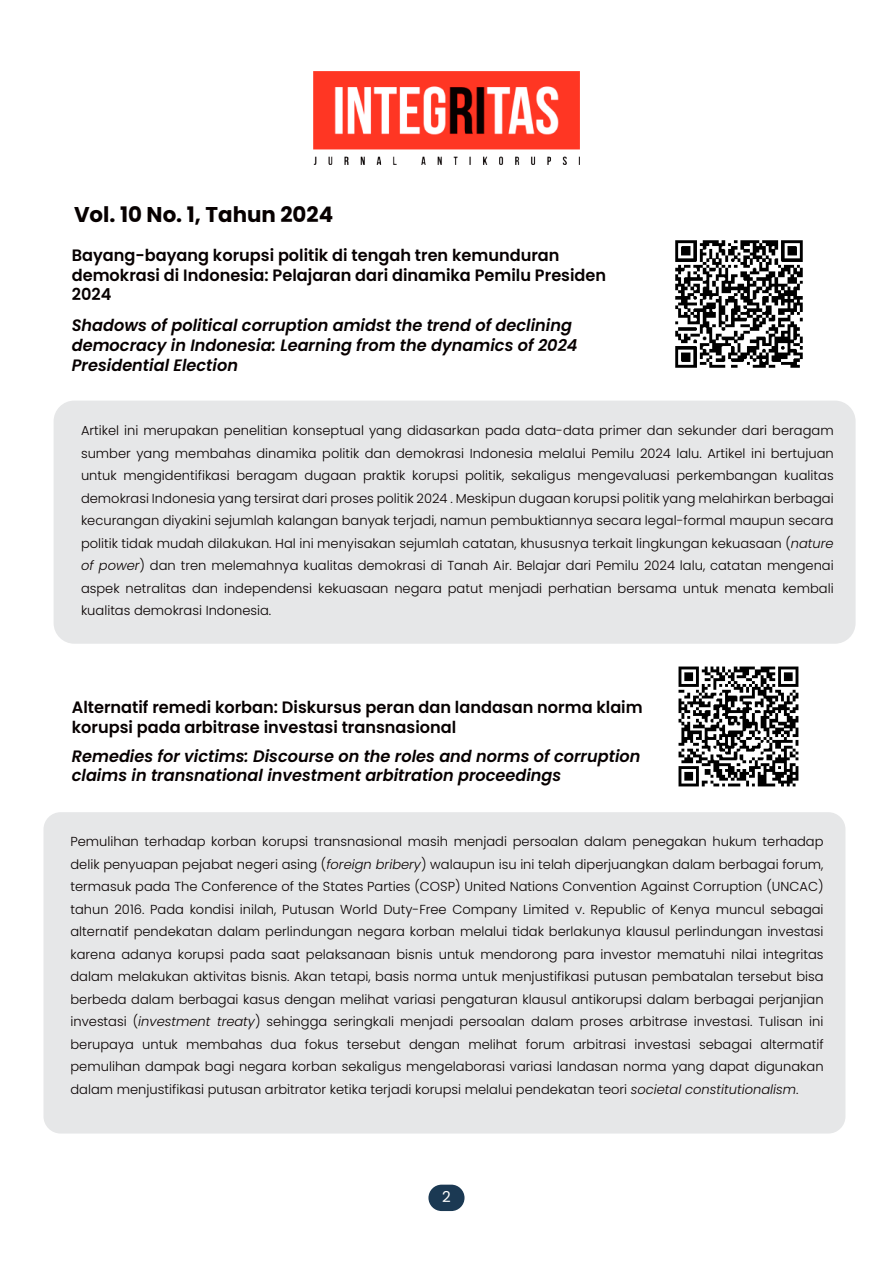
<style>
.page{position:relative;width:893px;height:1263px;background:#fff}
.page>*{position:absolute;margin:0;border:0;box-sizing:border-box;transform-origin:0 0}
.t1{font:700 21.3px "Poppins";color:#070000}
.t2{font:italic 600 16.5px/19.8px "Poppins";color:#070000}
.t3{font:600 16.5px/19.8px "Poppins";color:#070000}
.t4{font:15px "Poppins";color:#fff}
.t5{font:300 13.05px/22.5px "Poppins";color:#070000;text-align:justify}
.s1{font-style:italic}
</style>
<div class="page">
<img style="left:314px;top:71px;width:265px;height:93px">
<div style="left:428px;top:1185px;width:36px;height:26px;background:#1b3953;border-radius:13px"></div>
<div style="left:54px;top:401px;width:802px;height:243px;background:#e6e7e8;border-radius:21px"></div>
<div style="left:43px;top:812px;width:802px;height:321px;background:#e6e7e8;border-radius:17px"></div>
<img style="left:675px;top:240px;width:128px;height:128px">
<img style="left:678px;top:666px;width:121px;height:121px">
<h1 class="t1" style="left:74px;top:202px;width:261px">Vol. 10 No. 1, Tahun 2024</h1>
<p class="t3" style="left:72px;top:245px;width:536px">Bayang-bayang korupsi politik di tengah tren kemunduran demokrasi di Indonesia: Pelajaran dari dinamika Pemilu Presiden<br>2024</p>
<p class="t2" style="left:72px;top:315px;width:507px">Shadows of political corruption amidst the trend of declining democracy in Indonesia: Learning from the dynamics of 2024<br>Presidential Election</p>
<p class="t5" style="left:81px;top:420px;width:754px">Artikel ini merupakan penelitian konseptual yang didasarkan pada data-data primer dan sekunder dari beragam sumber yang membahas dinamika politik dan demokrasi Indonesia melalui Pemilu 2024 lalu. Artikel ini bertujuan untuk mengidentifikasi beragam dugaan praktik korupsi politik, sekaligus mengevaluasi perkembangan kualitas demokrasi Indonesia yang tersirat dari proses politik 2024 . Meskipun dugaan korupsi politik yang melahirkan berbagai kecurangan diyakini sejumlah kalangan banyak terjadi, namun pembuktiannya secara legal-formal maupun secara politik tidak mudah dilakukan. Hal ini menyisakan sejumlah catatan, khususnya terkait lingkungan kekuasaan (<span class="s1">nature of power</span>) dan tren melemahnya kualitas demokrasi di Tanah Air. Belajar dari Pemilu 2024 lalu, catatan mengenai aspek netralitas dan independensi kekuasaan negara patut menjadi perhatian bersama untuk menata kembali kualitas demokrasi Indonesia.</p>
<p class="t3" style="left:72px;top:697px;width:572px">Alternatif remedi korban: Diskursus peran dan landasan norma klaim korupsi pada arbitrase investasi transnasional</p>
<p class="t2" style="left:72px;top:746px;width:570px">Remedies for victims: Discourse on the roles and norms of corruption claims in transnational investment arbitration proceedings</p>
<p class="t5" style="left:70px;top:830px;width:755px">Pemulihan terhadap korban korupsi transnasional masih menjadi persoalan dalam penegakan hukum terhadap delik penyuapan pejabat negeri asing (<span class="s1">foreign bribery</span>) walaupun isu ini telah diperjuangkan dalam berbagai forum, termasuk pada The Conference of the States Parties (COSP) United Nations Convention Against Corruption (UNCAC) tahun 2016. Pada kondisi inilah, Putusan World Duty-Free Company Limited v. Republic of Kenya muncul sebagai alternatif pendekatan dalam perlindungan negara korban melalui tidak berlakunya klausul perlindungan investasi karena adanya korupsi pada saat pelaksanaan bisnis untuk mendorong para investor mematuhi nilai integritas dalam melakukan aktivitas bisnis. Akan tetapi, basis norma untuk menjustifikasi putusan pembatalan tersebut bisa berbeda dalam berbagai kasus dengan melihat variasi pengaturan klausul antikorupsi dalam berbagai perjanjian investasi (<span class="s1">investment treaty</span>) sehingga seringkali menjadi persoalan dalam proses arbitrase investasi. Tulisan ini berupaya untuk membahas dua fokus tersebut dengan melihat forum arbitrasi investasi sebagai altermatif pemulihan dampak bagi negara korban sekaligus mengelaborasi variasi landasan norma yang dapat digunakan dalam menjustifikasi putusan arbitrator ketika terjadi korupsi melalui pendekatan teori <span class="s1">societal constitutionalism</span>.</p>
<p class="t4" style="left:442px;top:1188px;width:10px">2</p>
</div>
